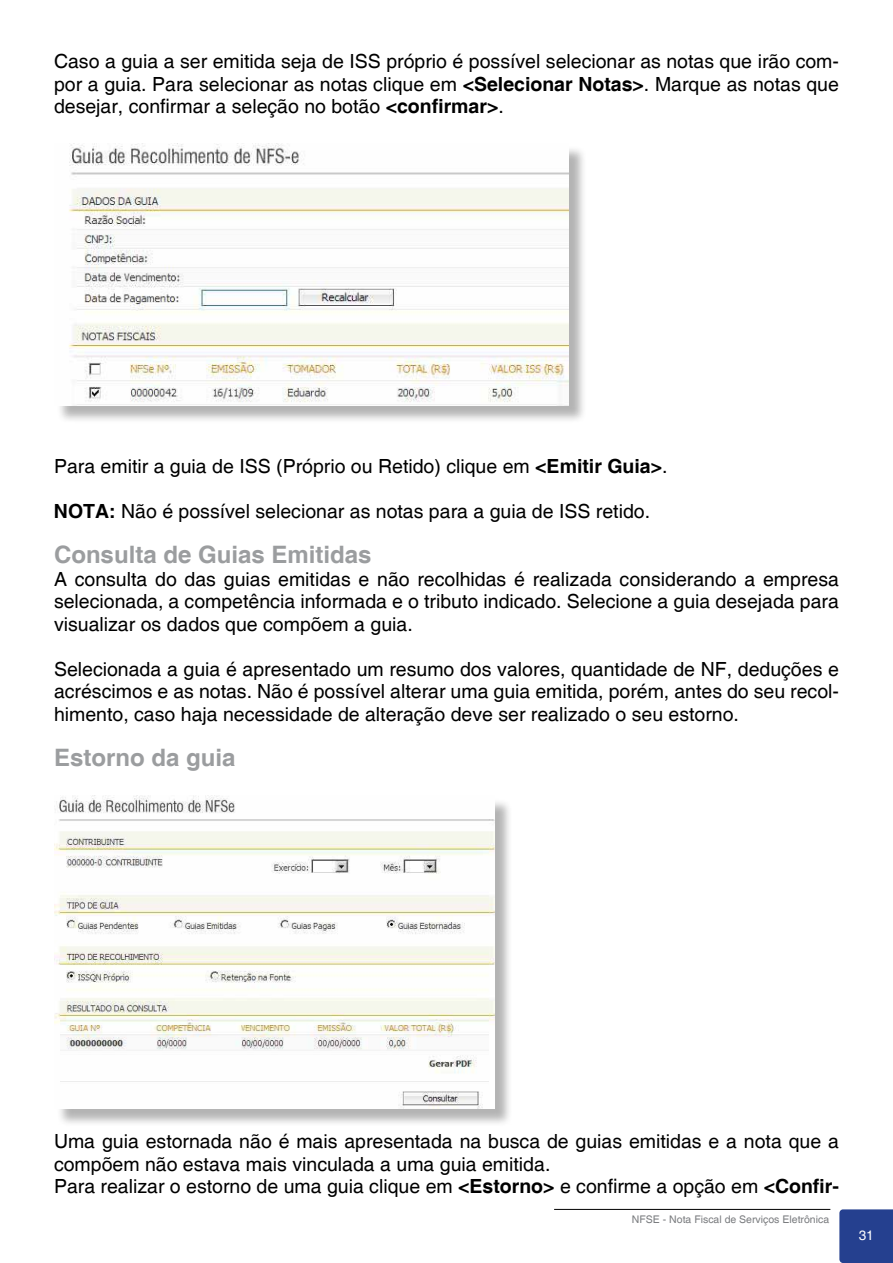
<style>
.page{position:relative;width:893px;height:1263px;background:#fff}
.page>*{position:absolute;margin:0;border:0;box-sizing:border-box;transform-origin:0 0}
.t1{font:700 24px "Helvetica";color:#9b9d9f}
.t2{font:19.5px/22.5px "Helvetica";color:#000;text-align:justify}
.t3{font:13.5px "Helvetica";color:#fff}
.t4{font:10.5px "Helvetica";color:#797b7e}
.s1{font-weight:700}
</style>
<div class="page">
<div style="left:839px;top:1209px;width:54px;height:54px;background:#25408f"></div>
<hr style="left:554px;top:1209px;width:276px;height:1px;background:#000">
<div style="left:56px;top:145px;width:531px;height:279px;background:#000;opacity:.3"></div>
<img style="left:56px;top:143px;width:512px;height:263px">
<div style="left:56px;top:798px;width:457px;height:329px;background:#000;opacity:.3"></div>
<img style="left:54px;top:796px;width:440px;height:313px">
<p class="t2" style="left:54px;top:51px;width:786px">Caso a guia a ser emitida seja de ISS próprio é possível selecionar as notas que irão com&shy;por a guia. Para selecionar as notas clique em <span class="s1">&lt;Selecionar Notas&gt;</span>. Marque as notas que desejar, confirmar a seleção no botão <span class="s1">&lt;confirmar&gt;</span>.</p>
<p class="t2" style="left:54px;top:456px;width:615px">Para emitir a guia de ISS (Próprio ou Retido) clique em <span class="s1">&lt;Emitir Guia&gt;</span>.</p>
<p class="t2" style="left:54px;top:501px;width:598px"><span class="s1">NOTA:</span> Não é possível selecionar as notas para a guia de ISS retido.</p>
<p class="t1" style="left:54px;top:540px;width:319px">Consulta de Guias Emitidas</p>
<p class="t2" style="left:54px;top:568px;width:786px">A consulta do das guias emitidas e não recolhidas é realizada considerando a empresa selecionada, a competência informada e o tributo indicado. Selecione a guia desejada para visualizar os dados que compõem a guia.</p>
<p class="t2" style="left:54px;top:658px;width:786px">Selecionada a guia é apresentado um resumo dos valores, quantidade de NF, deduções e acréscimos e as notas. Não é possível alterar uma guia emitida, porém, antes do seu recol&shy;himento, caso haja necessidade de alteração deve ser realizado o seu estorno.</p>
<p class="t1" style="left:54px;top:743px;width:183px">Estorno da guia</p>
<p class="t2" style="left:54px;top:1131px;width:786px;text-align:left">Uma guia estornada não é mais apresentada na busca de guias emitidas e a nota que a compõem não estava mais vinculada a uma guia emitida.<br>Para realizar o estorno de uma guia clique em <span class="s1">&lt;Estorno&gt;</span> e confirme a opção em <span class="s1">&lt;Confir-</span></p>
<p class="t4" style="left:632px;top:1213px;width:199px">NFSE - Nota Fiscal de Serviços Eletrônica</p>
<p class="t3" style="left:859px;top:1228px;width:17px">31</p>
</div>
